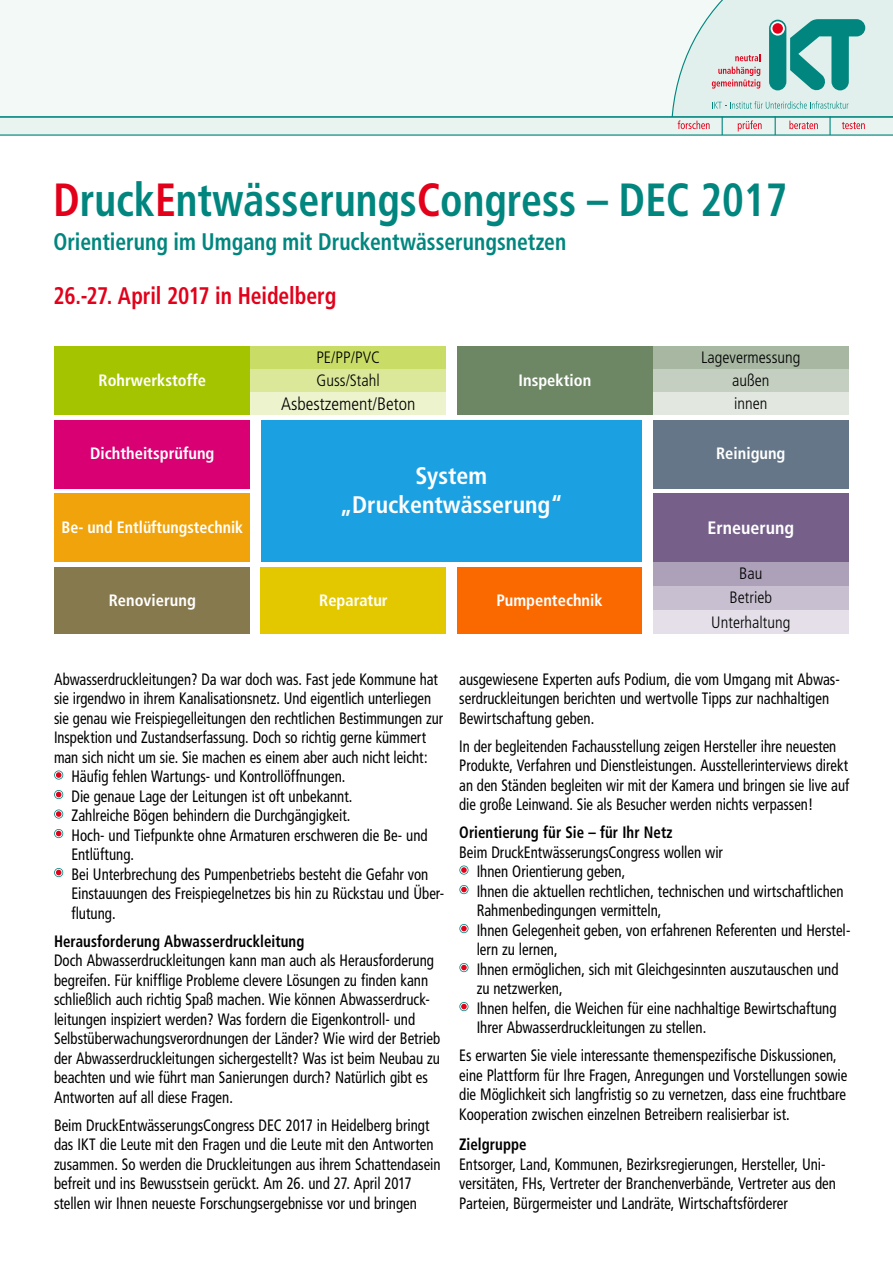
<style>
.page{position:relative;width:893px;height:1263px;background:#fff}
.page>*{position:absolute;margin:0;border:0;box-sizing:border-box;transform-origin:0 0}
.t1{font:700 condensed 46.5px "Frutiger";color:#00867e;scale:.9 1}
.t2{font:700 condensed 24px "Frutiger";color:#00867e;scale:.9 1}
.t3{font:700 condensed 24px "Frutiger";letter-spacing:-.005em;color:#e2001a;scale:.9 1}
.t4{font:700 condensed 24px/28.8px "Frutiger";color:#fff;text-align:center}
.t5{font:300 condensed 18px "Frutiger";color:#000}
.t6{font:700 condensed 18px "Frutiger";color:#fff}
.t7{font:condensed 16.5px/19.5px "Frutiger";color:#000;scale:.9 1}
.t8{font:condensed 16.5px/19.5px "Frutiger";color:#000;scale:.89 1}
.t9{font:700 condensed 16.5px "Frutiger";color:#fff}
.t10{font:700 condensed 16.5px "Frutiger";letter-spacing:.005em;color:#000;scale:.9 1}
.t11{font:300 condensed 16.5px/22.8px "Frutiger";color:#000;text-align:center}
.s1{color:#e2001a}
</style>
<div class="page">
<div style="left:653px;top:420px;width:196px;height:68px;background:#647687"></div>
<div style="left:54px;top:420px;width:196px;height:68px;background:#d80073"></div>
<div style="left:54px;top:493px;width:196px;height:69px;background:#f0a30a"></div>
<div style="left:54px;top:346px;width:196px;height:69px;background:#a4c400"></div>
<div style="left:250px;top:346px;width:196px;height:23px;background:#c8dc66"></div>
<div style="left:250px;top:369px;width:196px;height:23px;background:#dbe799"></div>
<div style="left:250px;top:392px;width:196px;height:23px;background:#edf3cc"></div>
<div style="left:457px;top:346px;width:196px;height:69px;background:#6d8764"></div>
<div style="left:653px;top:346px;width:196px;height:23px;background:#a7b7a2"></div>
<div style="left:653px;top:369px;width:196px;height:23px;background:#c5cfc1"></div>
<div style="left:653px;top:392px;width:196px;height:23px;background:#e2e7e0"></div>
<div style="left:653px;top:562px;width:196px;height:24px;background:#ada0b9"></div>
<div style="left:653px;top:493px;width:196px;height:69px;background:#76608a"></div>
<div style="left:653px;top:586px;width:196px;height:25px;background:#c8c0d0"></div>
<div style="left:653px;top:611px;width:196px;height:23px;background:#e4dfe8"></div>
<div style="left:261px;top:567px;width:185px;height:67px;background:#e3c800"></div>
<div style="left:54px;top:567px;width:196px;height:67px;background:#87794e"></div>
<div style="left:457px;top:567px;width:185px;height:67px;background:#fa6800"></div>
<div style="left:261px;top:420px;width:381px;height:142px;background:#1ba1e2"></div>
<div style="left:0;top:0;width:893px;height:125px;background:#f3f9f7"></div>
<div style="left:0;top:117px;width:893px;height:18px;background:#e9f4f0"></div>
<hr style="left:0;top:116px;width:893px;height:2px;background:#00867e">
<svg style="left:670px;top:0;width:223px;height:134px"></svg>
<hr style="left:0;top:134px;width:893px;height:2px;background:#00867e">
<hr style="left:0;top:116px;width:893px;height:1px;background:#00867e">
<svg style="left:54px;top:770px;width:9px;height:9px"></svg>
<svg style="left:55px;top:771px;width:7px;height:8px"></svg>
<svg style="left:56px;top:772px;width:5px;height:6px"></svg>
<svg style="left:54px;top:790px;width:9px;height:9px"></svg>
<svg style="left:55px;top:791px;width:7px;height:7px"></svg>
<svg style="left:56px;top:792px;width:5px;height:5px"></svg>
<svg style="left:54px;top:809px;width:9px;height:9px"></svg>
<svg style="left:55px;top:810px;width:7px;height:8px"></svg>
<svg style="left:56px;top:811px;width:5px;height:6px"></svg>
<svg style="left:54px;top:829px;width:9px;height:9px"></svg>
<svg style="left:55px;top:830px;width:7px;height:7px"></svg>
<svg style="left:56px;top:831px;width:5px;height:5px"></svg>
<svg style="left:54px;top:868px;width:9px;height:9px"></svg>
<svg style="left:55px;top:869px;width:7px;height:7px"></svg>
<svg style="left:56px;top:870px;width:5px;height:5px"></svg>
<svg style="left:459px;top:865px;width:9px;height:10px"></svg>
<svg style="left:460px;top:866px;width:8px;height:8px"></svg>
<svg style="left:461px;top:867px;width:6px;height:6px"></svg>
<svg style="left:459px;top:885px;width:9px;height:9px"></svg>
<svg style="left:460px;top:886px;width:8px;height:7px"></svg>
<svg style="left:461px;top:887px;width:6px;height:5px"></svg>
<svg style="left:459px;top:924px;width:9px;height:9px"></svg>
<svg style="left:460px;top:925px;width:8px;height:7px"></svg>
<svg style="left:461px;top:926px;width:6px;height:5px"></svg>
<svg style="left:459px;top:963px;width:9px;height:9px"></svg>
<svg style="left:460px;top:964px;width:8px;height:7px"></svg>
<svg style="left:461px;top:965px;width:6px;height:5px"></svg>
<svg style="left:459px;top:1002px;width:9px;height:9px"></svg>
<svg style="left:460px;top:1003px;width:8px;height:7px"></svg>
<svg style="left:461px;top:1004px;width:6px;height:5px"></svg>
<h1 class="t1" style="left:53px;top:172px;width:817px"><span class="s1">D</span>ruck<span class="s1">E</span>ntwässerungs<span class="s1">C</span>ongress – DEC 2017</h1>
<h2 class="t2" style="left:53px;top:228px;width:571px">Orientierung im Umgang mit Druckentwässerungsnetzen</h2>
<h2 class="t3" style="left:53px;top:282px;width:316px">26.-27. April 2017 in Heidelberg</h2>
<p class="t9" style="left:99px;top:370px;width:109px">Rohrwerkstoffe</p>
<p class="t11" style="left:316px;top:346px;width:65px;text-align:left">PE/PP/PVC<br>Guss/Stahl</p>
<p class="t5" style="left:281px;top:394px;width:136px">Asbestzement/Beton</p>
<p class="t9" style="left:519px;top:370px;width:74px">Inspektion</p>
<p class="t11" style="left:701px;top:346px;width:101px">Lagevermessung außen<br>innen</p>
<p class="t9" style="left:90px;top:444px;width:126px">Dichtheitsprüfung</p>
<p class="t9" style="left:716px;top:444px;width:71px">Reinigung</p>
<p class="t9" style="left:62px;top:517px;width:183px">Be- und Entlüftungstechnik</p>
<h2 class="t4" style="left:340px;top:461px;width:225px">System „Druckentwässerung“</h2>
<p class="t9" style="left:109px;top:591px;width:89px">Renovierung</p>
<p class="t9" style="left:319px;top:591px;width:70px">Reparatur</p>
<p class="t9" style="left:496px;top:591px;width:108px">Pumpentechnik</p>
<p class="t6" style="left:707px;top:517px;width:88px">Erneuerung</p>
<p class="t11" style="left:739px;top:562px;width:25px">Bau</p>
<p class="t11" style="left:711px;top:585px;width:81px;line-height:24.6px">Betrieb<br>Unterhaltung</p>
<p class="t8" style="left:54px;top:669px;width:433px">Abwasserdruckleitungen? Da war doch was. Fast jede Kommune hat</p>
<p class="t8" style="left:54px;top:689px;width:425px">sie irgendwo in ihrem Kanalisationsnetz. Und eigentlich unterliegen</p>
<p class="t8" style="left:54px;top:708px;width:439px">sie genau wie Freispiegelleitungen den rechtlichen Bestimmungen zur</p>
<p class="t8" style="left:54px;top:728px;width:420px">Inspektion und Zustandserfassung. Doch so richtig gerne kümmert</p>
<p class="t8" style="left:54px;top:747px;width:421px">man sich nicht um sie. Sie machen es einem aber auch nicht leicht:</p>
<p class="t7" style="left:71px;top:767px;width:306px">Häufig fehlen Wartungs- und Kontrollöffnungen.</p>
<p class="t7" style="left:71px;top:786px;width:314px">Die genaue Lage der Leitungen ist oft unbekannt.</p>
<p class="t7" style="left:71px;top:806px;width:312px">Zahlreiche Bögen behindern die Durchgängigkeit.</p>
<p class="t7" style="left:71px;top:825px;width:397px">Hoch- und Tiefpunkte ohne Armaturen erschweren die Be- und</p>
<p class="t7" style="left:71px;top:845px;width:71px">Entlüftung.</p>
<p class="t7" style="left:71px;top:864px;width:398px">Bei Unterbrechung des Pumpenbetriebs besteht die Gefahr von</p>
<p class="t7" style="left:71px;top:884px;width:416px">Einstauungen des Freispiegelnetzes bis hin zu Rückstau und Über-</p>
<p class="t7" style="left:71px;top:903px;width:51px">flutung.</p>
<p class="t10" style="left:54px;top:931px;width:280px">Herausforderung Abwasserdruckleitung</p>
<p class="t7" style="left:54px;top:951px;width:431px">Doch Abwasserdruckleitungen kann man auch als Herausforderung begreifen. Für knifflige Probleme clevere Lösungen zu finden kann schließlich auch richtig Spaß machen. Wie können Abwasserdruck&shy;leitungen inspiziert werden? Was fordern die Eigenkontroll- und Selbstüberwachungsverordnungen der Länder? Wie wird der Betrieb der Abwasserdruckleitungen sichergestellt? Was ist beim Neubau zu beachten und wie führt man Sanierungen durch? Natürlich gibt es Antworten auf all diese Fragen.</p>
<p class="t7" style="left:54px;top:1115px;width:431px">Beim DruckEntwässerungsCongress DEC 2017 in Heidelberg bringt das IKT die Leute mit den Fragen und die Leute mit den Antworten zusammen. So werden die Druckleitungen aus ihrem Schattendasein befreit und ins Bewusstsein gerückt. Am 26. und 27. April 2017 stellen wir Ihnen neueste Forschungsergebnisse vor und bringen</p>
<p class="t7" style="left:459px;top:669px;width:424px">ausgewiesene Experten aufs Podium, die vom Umgang mit Abwas&shy;serdruckleitungen berichten und wertvolle Tipps zur nachhaltigen<br>Bewirtschaftung geben.</p>
<p class="t8" style="left:459px;top:736px;width:440px">In der begleitenden Fachausstellung zeigen Hersteller ihre neuesten Produkte, Verfahren und Dienstleistungen. Ausstellerinterviews direkt an den Ständen begleiten wir mit der Kamera und bringen sie live auf die große Leinwand. Sie als Besucher werden nichts verpassen!</p>
<p class="t10" style="left:459px;top:823px;width:239px">Orientierung für Sie – für Ihr Netz</p>
<p class="t7" style="left:477px;top:842px;width:417px;text-indent:-17px">Beim DruckEntwässerungsCongress wollen wir<br>Ihnen Orientierung geben,<br>Ihnen die aktuellen rechtlichen, technischen und wirtschaftlichen Rahmenbedingungen vermitteln,<br>Ihnen Gelegenheit geben, von erfahrenen Referenten und Herstel&shy;lern zu lernen,<br>Ihnen ermöglichen, sich mit Gleichgesinnten auszutauschen und zu netzwerken,<br>Ihnen helfen, die Weichen für eine nachhaltige Bewirtschaftung Ihrer Abwasserdruckleitungen zu stellen.</p>
<p class="t7" style="left:459px;top:1046px;width:433px">Es erwarten Sie viele interessante themenspezifische Diskussionen, eine Plattform für Ihre Fragen, Anregungen und Vorstellungen sowie die Möglichkeit sich langfristig so zu vernetzen, dass eine fruchtbare Kooperation zwischen einzelnen Betreibern realisierbar ist.</p>
<p class="t10" style="left:459px;top:1135px;width:76px">Zielgruppe</p>
<p class="t7" style="left:459px;top:1154px;width:420px">Entsorger, Land, Kommunen, Bezirksregierungen, Hersteller, Uni&shy;versitäten, FHs, Vertreter der Branchenverbände, Vertreter aus den<br>Parteien, Bürgermeister und Landräte, Wirtschaftsförderer</p>
</div>
